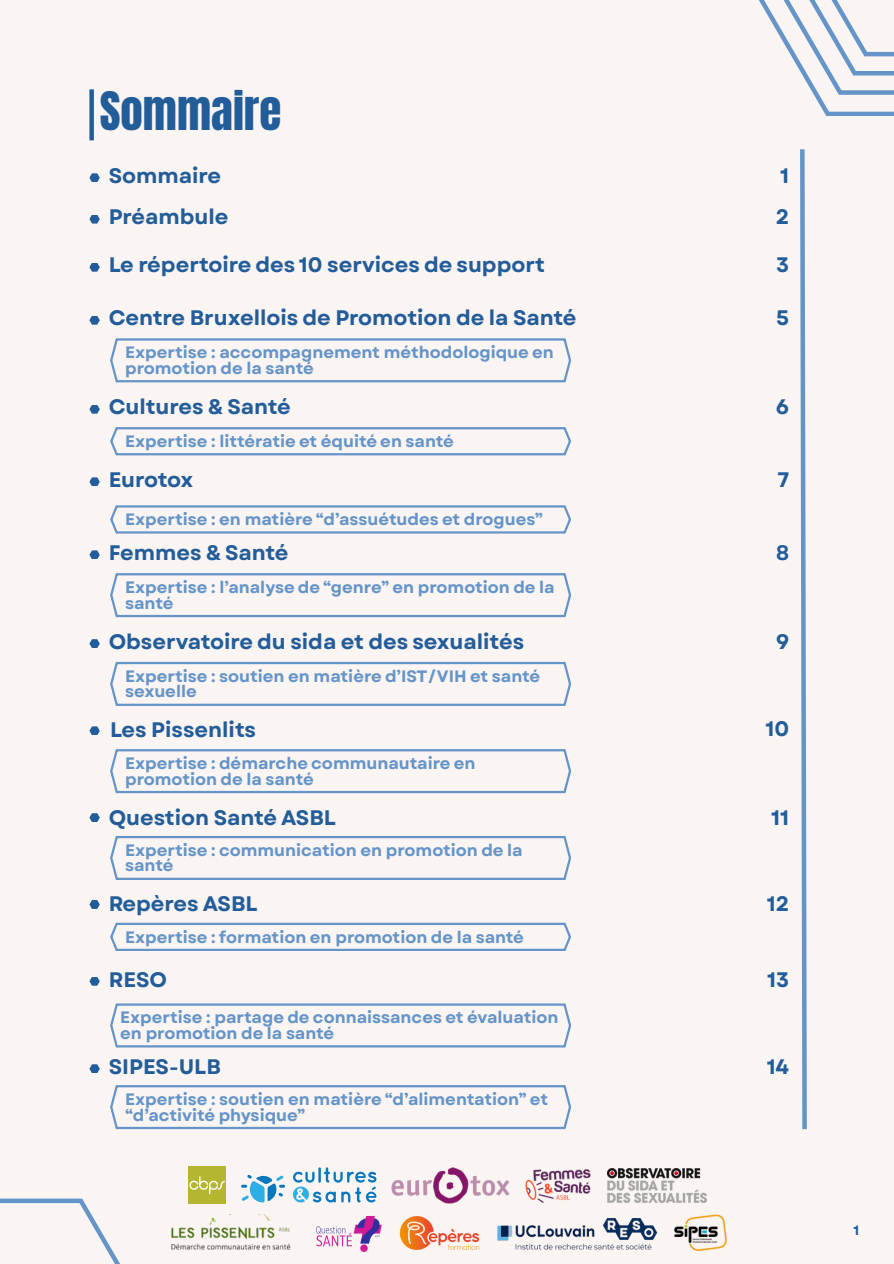
<style>
.page{position:relative;width:894px;height:1264px;background:#fff}
.page>*{position:absolute;margin:0;border:0;box-sizing:border-box;transform-origin:0 0}
.t1{font:45px "Anton";color:#235d99}
.t2{font:700 21px/41px "Garet";color:#235d99}
.t3{font:700 21px "Garet";letter-spacing:-.02em;color:#235d99}
.t4{font:700 16.5px/15.8px "Garet";color:#6494c8}
.t5{font:700 13.5px "Garet";color:#235d99}
</style>
<div class="page">
<div style="left:0;top:0;width:893px;height:1263px;background:#faf4f2"></div>
<div style="left:89px;top:89px;width:5px;height:51px;background:#235d99"></div>
<svg style="left:759px;top:0;width:134px;height:116px"></svg>
<svg style="left:0;top:1198px;width:120px;height:65px"></svg>
<svg style="left:89px;top:173px;width:11px;height:9px"></svg>
<div style="left:89px;top:215px;width:11px;height:8px;background:#235d99"></div>
<svg style="left:89px;top:263px;width:11px;height:9px"></svg>
<svg style="left:89px;top:316px;width:11px;height:9px"></svg>
<svg style="left:89px;top:405px;width:11px;height:9px"></svg>
<svg style="left:89px;top:477px;width:11px;height:9px"></svg>
<svg style="left:800px;top:149px;width:7px;height:981px"></svg>
<svg style="left:89px;top:550px;width:11px;height:9px"></svg>
<svg style="left:89px;top:639px;width:11px;height:9px"></svg>
<svg style="left:89px;top:726px;width:11px;height:9px"></svg>
<svg style="left:89px;top:813px;width:11px;height:9px"></svg>
<div style="left:89px;top:900px;width:11px;height:8px;background:#235d99"></div>
<svg style="left:89px;top:1064px;width:11px;height:9px"></svg>
<svg style="left:89px;top:977px;width:11px;height:8px"></svg>
<svg style="left:110px;top:338px;width:460px;height:44px"></svg>
<svg style="left:110px;top:427px;width:460px;height:28px"></svg>
<svg style="left:110px;top:505px;width:460px;height:28px"></svg>
<svg style="left:110px;top:573px;width:460px;height:44px"></svg>
<svg style="left:110px;top:662px;width:460px;height:43px"></svg>
<svg style="left:110px;top:749px;width:460px;height:44px"></svg>
<svg style="left:110px;top:836px;width:460px;height:43px"></svg>
<svg style="left:110px;top:922px;width:460px;height:28px"></svg>
<svg style="left:110px;top:1003px;width:460px;height:44px"></svg>
<svg style="left:110px;top:1085px;width:460px;height:43px"></svg>
<img style="left:316px;top:1216px;width:66px;height:36px">
<img style="left:607px;top:1168px;width:99px;height:34px">
<img style="left:525px;top:1169px;width:66px;height:34px">
<img style="left:497px;top:1218px;width:160px;height:32px">
<img style="left:188px;top:1166px;width:38px;height:37px">
<img style="left:399px;top:1216px;width:81px;height:34px">
<img style="left:391px;top:1167px;width:118px;height:36px">
<svg style="left:293px;top:1167px;width:83px;height:35px"></svg>
<svg style="left:241px;top:1174px;width:44px;height:28px"></svg>
<img style="left:674px;top:1214px;width:54px;height:37px">
<img style="left:171px;top:1214px;width:120px;height:36px">
<h1 class="t1" style="left:100px;top:79px;width:183px">SOMMAIRE</h1>
<p class="t2" style="left:109px;top:155px;width:121px">Sommaire<br>Préambule</p>
<p class="t2" style="left:109px;top:244px;width:437px">Le répertoire des 10 services de support</p>
<p class="t2" style="left:109px;top:297px;width:469px">Centre Bruxellois de Promotion de la Santé</p>
<p class="t4" style="left:125px;top:344px;width:430px">Expertise : accompagnement méthodologique en promotion de la santé</p>
<p class="t2" style="left:109px;top:386px;width:183px">Cultures &amp; Santé</p>
<p class="t4" style="left:125px;top:433px;width:330px">Expertise : littératie et équité en santé</p>
<p class="t3" style="left:109px;top:464px;width:86px">Eurotox</p>
<p class="t4" style="left:125px;top:511px;width:419px">Expertise : en matière “d’assuétudes et drogues”</p>
<p class="t2" style="left:109px;top:532px;width:181px">Femmes &amp; Santé</p>
<p class="t4" style="left:125px;top:579px;width:431px">Expertise : l’analyse de “genre” en promotion de la santé</p>
<p class="t2" style="left:109px;top:621px;width:417px">Observatoire du sida et des sexualités</p>
<p class="t4" style="left:125px;top:668px;width:416px">Expertise : soutien en matière d’IST/VIH et santé sexuelle</p>
<p class="t2" style="left:110px;top:709px;width:147px">Les Pissenlits</p>
<p class="t4" style="left:125px;top:755px;width:351px">Expertise : démarche communautaire en promotion de la santé</p>
<p class="t2" style="left:109px;top:796px;width:229px">Question Santé ASBL</p>
<p class="t4" style="left:125px;top:842px;width:399px">Expertise : communication en promotion de la santé</p>
<p class="t2" style="left:109px;top:883px;width:150px">Repères ASBL</p>
<p class="t4" style="left:125px;top:928px;width:400px">Expertise : formation en promotion de la santé</p>
<p class="t2" style="left:109px;top:959px;width:60px">RESO</p>
<p class="t4" style="left:120px;top:1009px;width:439px">Expertise : partage de connaissances et évaluation en promotion de la santé</p>
<p class="t2" style="left:109px;top:1045px;width:114px">SIPES-ULB</p>
<p class="t4" style="left:125px;top:1091px;width:424px">Expertise : soutien en matière “d’alimentation” et “d’activité physique”</p>
<p class="t2" style="left:775px;top:155px;width:15px">1<br>2</p>
<p class="t2" style="left:776px;top:244px;width:15px">3</p>
<p class="t2" style="left:776px;top:297px;width:14px">5</p>
<p class="t2" style="left:775px;top:386px;width:15px">6</p>
<p class="t2" style="left:777px;top:460px;width:13px">7</p>
<p class="t2" style="left:776px;top:532px;width:14px">8</p>
<p class="t2" style="left:775px;top:621px;width:15px">9</p>
<p class="t2" style="left:765px;top:708px;width:25px">10</p>
<p class="t2" style="left:771px;top:796px;width:19px">11</p>
<p class="t2" style="left:766px;top:883px;width:24px">12</p>
<p class="t2" style="left:767px;top:959px;width:24px">13</p>
<p class="t2" style="left:766px;top:1045px;width:24px">14</p>
<p class="t5" style="left:853px;top:1220px;width:7px">1</p>
</div>
